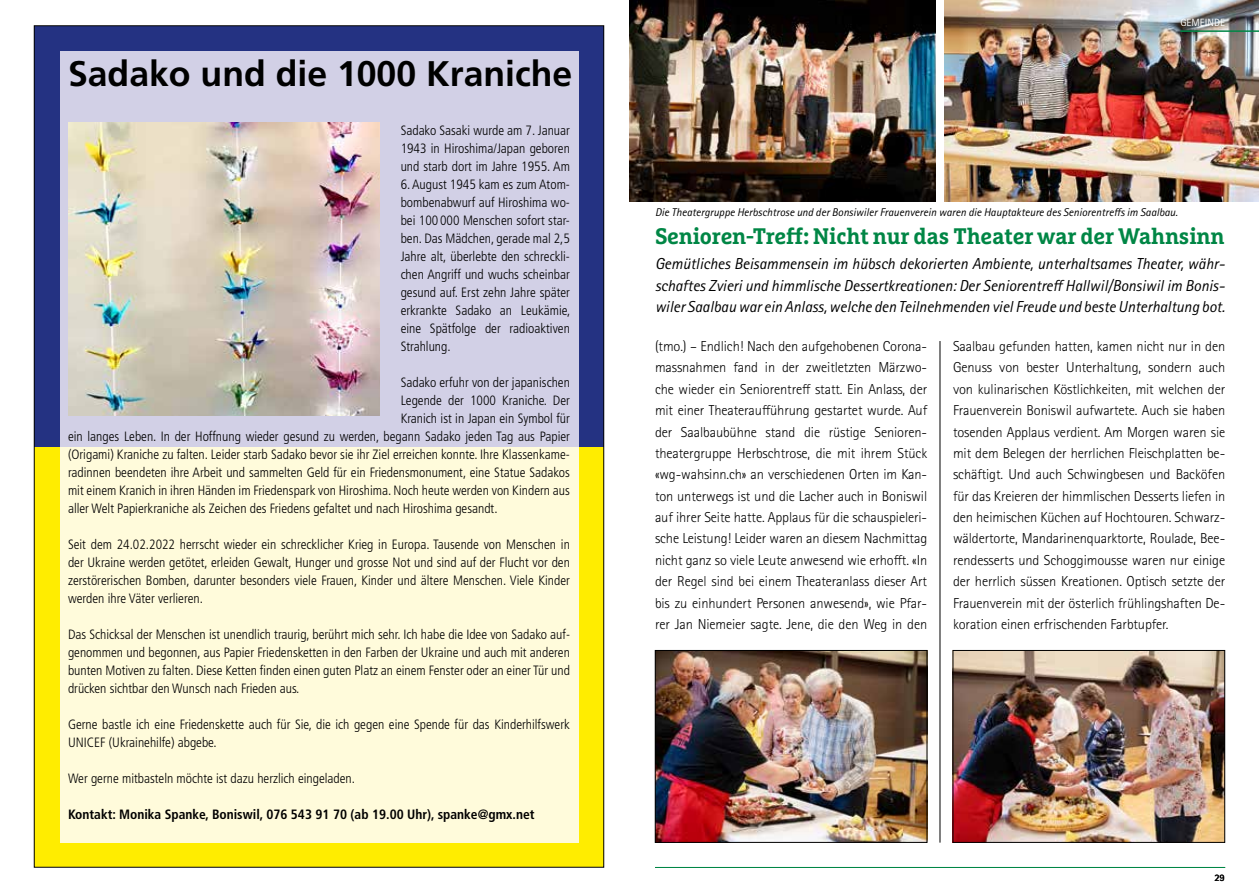
<style>
.page{position:relative;width:1259px;height:893px;background:#fff}
.page>*{position:absolute;margin:0;border:0;box-sizing:border-box;transform-origin:0 0}
.t1{font:700 35.55px "Frutiger LT Std";color:#000}
.t2{font:700 22.5px "Marselis Slab Pro";letter-spacing:-.01em;color:#008645}
.t3{font:italic 15.9px/21.3px "Rotis Sans Serif Std";color:#000;text-align:justify}
.t4{font:300 14.4px/21.3px "Rotis Sans Serif Std";letter-spacing:-.01em;color:#000;text-align:justify}
.t5{font:300 condensed 13.5px/18px "Frutiger LT Std";color:#000;text-align:justify}
.t6{font:700 condensed 13.5px "Frutiger LT Std";color:#000}
.t7{font:italic 11.25px "Rotis Sans Serif Std";color:#000}
.t8{font:10.5px "Rotis Sans Serif Std";color:#fff}
.t9{font:700 9.9px "Rotis Sans Serif Std";color:#000}
</style>
<div class="page">
<div style="left:34px;top:446px;width:570px;height:421px;background:#ffed00"></div>
<div style="left:60px;top:447px;width:518px;height:396px;background:#fffbdb"></div>
<div style="left:34px;top:26px;width:570px;height:420px;background:#243282"></div>
<div style="left:60px;top:51px;width:518px;height:395px;background:#d2d0e6"></div>
<img style="left:68px;top:122px;width:311px;height:294px">
<hr style="left:655px;top:867px;width:570px;height:1px;background:#008645">
<img style="left:629px;top:0;width:306px;height:201px">
<img style="left:657px;top:652px;width:268px;height:189px">
<div style="left:655px;top:650px;width:272px;height:193px;border:1px solid #000"></div>
<img style="left:954px;top:652px;width:269px;height:189px">
<div style="left:952px;top:650px;width:273px;height:193px;border:1px solid #000"></div>
<img style="left:944px;top:0;width:315px;height:201px">
<hr style="left:939px;top:341px;width:1px;height:502px;background:#000">
<hr style="left:1180px;top:30px;width:79px;height:2px;background:#008645">
<h1 class="t1" style="left:68px;top:53px;width:506px">Sadako und die 1000 Kraniche</h1>
<p class="t5" style="left:401px;top:121px;width:171px">Sadako Sasaki wurde am 7. Januar 1943 in Hiroshima/Japan geboren und starb dort im Jahre 1955. Am</p>
<p class="t5" style="left:401px;top:175px;width:171px">6. August 1945 kam es zum Atom&shy;bombenabwurf auf Hiroshima wo&shy;bei 100 000 Menschen sofort star&shy;ben. Das Mädchen, gerade mal 2,5<br>Jahre alt, überlebte den schreckli&shy;chen Angriff und wuchs scheinbar gesund auf. Erst zehn Jahre später erkrankte Sadako an Leukämie, eine Spätfolge der radioaktiven Strahlung.</p>
<p class="t5" style="left:401px;top:373px;width:171px">Sadako erfuhr von der japanischen</p>
<p class="t5" style="left:401px;top:391px;width:171px">Legende der 1000 Kraniche. Der</p>
<p class="t5" style="left:401px;top:409px;width:171px">Kranich ist in Japan ein Symbol für</p>
<p class="t5" style="left:68px;top:427px;width:503px">ein langes Leben. In der Hoffnung wieder gesund zu werden, begann Sadako jeden Tag aus Papier</p>
<p class="t5" style="left:68px;top:445px;width:503px">(Origami) Kraniche zu falten. Leider starb Sadako bevor sie ihr Ziel erreichen konnte. Ihre Klassenkame-</p>
<p class="t5" style="left:68px;top:463px;width:503px">radinnen beendeten ihre Arbeit und sammelten Geld für ein Friedensmonument, eine Statue Sadakos</p>
<p class="t5" style="left:68px;top:481px;width:503px">mit einem Kranich in ihren Händen im Friedenspark von Hiroshima. Noch heute werden von Kindern aus</p>
<p class="t5" style="left:68px;top:499px;width:431px">aller Welt Papierkraniche als Zeichen des Friedens gefaltet und nach Hiroshima gesandt.</p>
<p class="t5" style="left:68px;top:535px;width:503px">Seit dem 24.02.2022 herrscht wieder ein schrecklicher Krieg in Europa. Tausende von Menschen in der Ukraine werden getötet, erleiden Gewalt, Hunger und grosse Not und sind auf der Flucht vor den zerstörerischen Bomben, darunter besonders viele Frauen, Kinder und ältere Menschen. Viele Kinder werden ihre Väter verlieren.</p>
<p class="t5" style="left:68px;top:625px;width:503px">Das Schicksal der Menschen ist unendlich traurig, berührt mich sehr. Ich habe die Idee von Sadako auf&shy;genommen und begonnen, aus Papier Friedensketten in den Farben der Ukraine und auch mit anderen bunten Motiven zu falten. Diese Ketten finden einen guten Platz an einem Fenster oder an einer Tür und drücken sichtbar den Wunsch nach Frieden aus.</p>
<p class="t5" style="left:68px;top:715px;width:503px">Gerne bastle ich eine Friedenskette auch für Sie, die ich gegen eine Spende für das Kinderhilfswerk<br>UNICEF (Ukrainehilfe) abgebe.</p>
<p class="t5" style="left:68px;top:769px;width:288px">Wer gerne mitbasteln möchte ist dazu herzlich eingeladen.</p>
<p class="t6" style="left:68px;top:806px;width:468px">Kontakt: Monika Spanke, Boniswil, 076 543 91 70 (ab 19.00 Uhr), spanke@gmx.net</p>
<p class="t8" style="left:1180px;top:16px;width:46px">GEMEINDE</p>
<p class="t7" style="left:655px;top:205px;width:524px">Die Theatergruppe Herbschtrose und der Bonsiwiler Frauenverein waren die Hauptakteure des Seniorentreffs im Saalbau.</p>
<h2 class="t2" style="left:655px;top:222px;width:571px">Senioren-Treff: Nicht nur das Theater war der Wahnsinn</h2>
<p class="t3" style="left:655px;top:254px;width:571px">Gemütliches Beisammensein im hübsch dekorierten Ambiente, unterhaltsames Theater, währ&shy;schaftes Zvieri und himmlische Dessertkreationen: Der Seniorentreff Hallwil/Bonsiwil im Bonis&shy;wiler Saalbau war ein Anlass, welche den Teilnehmenden viel Freude und beste Unterhaltung bot.</p>
<p class="t4" style="left:655px;top:336px;width:274px">(tmo.) – Endlich! Nach den aufgehobenen Corona&shy;massnahmen fand in der zweitletzten Märzwo&shy;che wieder ein Seniorentreff statt. Ein Anlass, der mit einer Theateraufführung gestartet wurde. Auf der Saalbaubühne stand die rüstige Senioren&shy;theatergruppe Herbschtrose, die mit ihrem Stück «wg-wahsinn.ch» an verschiedenen Orten im Kan&shy;ton unterwegs ist und die Lacher auch in Boniswil auf ihrer Seite hatte. Applaus für die schauspieleri&shy;sche Leistung! Leider waren an diesem Nachmittag nicht ganz so viele Leute anwesend wie erhofft. «In der Regel sind bei einem Theateranlass dieser Art bis zu einhundert Personen anwesend», wie Pfar&shy;rer Jan Niemeier sagte. Jene, die den Weg in den</p>
<p class="t4" style="left:953px;top:336px;width:274px">Saalbau gefunden hatten, kamen nicht nur in den Genuss von bester Unterhaltung, sondern auch von kulinarischen Köstlichkeiten, mit welchen der Frauenverein Boniswil aufwartete. Auch sie haben tosenden Applaus verdient. Am Morgen waren sie mit dem Belegen der herrlichen Fleischplatten be&shy;schäftigt. Und auch Schwingbesen und Backöfen für das Kreieren der himmlischen Desserts liefen in den heimischen Küchen auf Hochtouren. Schwarz&shy;wäldertorte, Mandarinenquarktorte, Roulade, Bee&shy;rendesserts und Schoggimousse waren nur einige der herrlich süssen Kreationen. Optisch setzte der Frauenverein mit der österlich frühlingshaften De&shy;koration einen erfrischenden Farbtupfer.</p>
<p class="t9" style="left:1214px;top:871px;width:12px">29</p>
</div>
